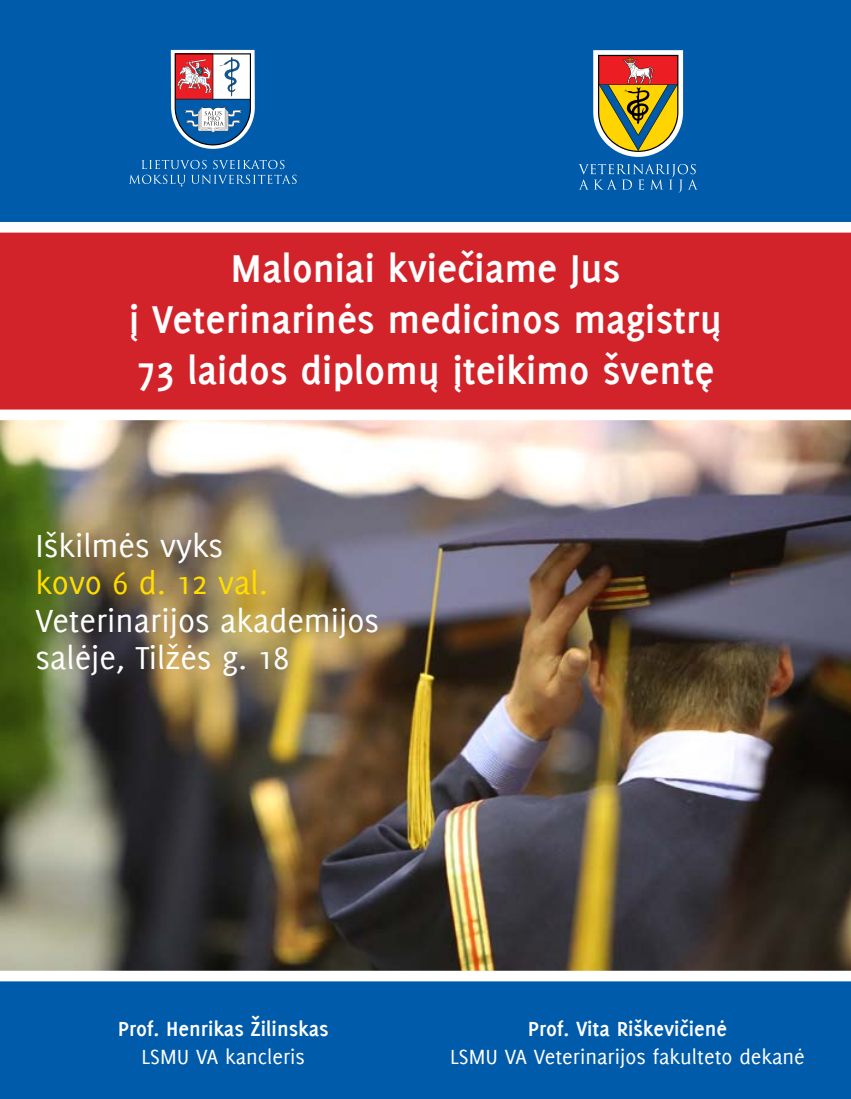
<style>
.page{position:relative;width:851px;height:1099px;background:#fff}
.page>*{position:absolute;margin:0;border:0;box-sizing:border-box;transform-origin:0 0}
.t1{font:700 42.5px/51px "Delicious ULT";color:#fff;text-align:center}
.t2{font:35px/37.5px "Delicious ULT";color:#fff}
.t3{font:35px "Delicious ULT";color:#fd0}
.t4{font:22.5px "Delicious ULT";color:#fff}
.t5{font:700 22.5px "Delicious ULT";color:#fff}
</style>
<div class="page">
<div style="left:0;top:0;width:850px;height:1098px;background:#005baa"></div>
<img style="left:0;top:420px;width:850px;height:550px">
<div style="left:0;top:227px;width:850px;height:187px;background:#d2232a"></div>
<svg style="left:578px;top:164px;width:119px;height:29px"></svg>
<svg style="left:593px;top:50px;width:90px;height:107px"></svg>
<svg style="left:171px;top:50px;width:84px;height:99px"></svg>
<svg style="left:129px;top:160px;width:167px;height:26px"></svg>
<div style="left:0;top:222px;width:850px;height:10px;background:#fff"></div>
<div style="left:0;top:409px;width:850px;height:11px;background:#fff"></div>
<div style="left:0;top:970px;width:850px;height:11px;background:#fff"></div>
<p class="t1" style="left:129px;top:242px;width:594px">Maloniai kviečiame Jus<br>į Veterinarinės medicinos magistrų<br>73 laidos diplomų įteikimo šventę</p>
<p class="t2" style="left:35px;top:526px;width:189px">Iškilmės vyks</p>
<p class="t3" style="left:35px;top:563px;width:234px">kovo 6 d. 12 val.</p>
<p class="t2" style="left:35px;top:601px;width:345px">Veterinarijos akademijos salėje, Tilžės g. 18</p>
<p class="t5" style="left:118px;top:1015px;width:212px">Prof. Henrikas Žilinskas</p>
<p class="t4" style="left:142px;top:1043px;width:165px">LSMU VA kancleris</p>
<p class="t5" style="left:528px;top:1015px;width:200px">Prof. Vita Riškevičienė</p>
<p class="t4" style="left:450px;top:1043px;width:356px">LSMU VA Veterinarijos fakulteto dekanė</p>
</div>
